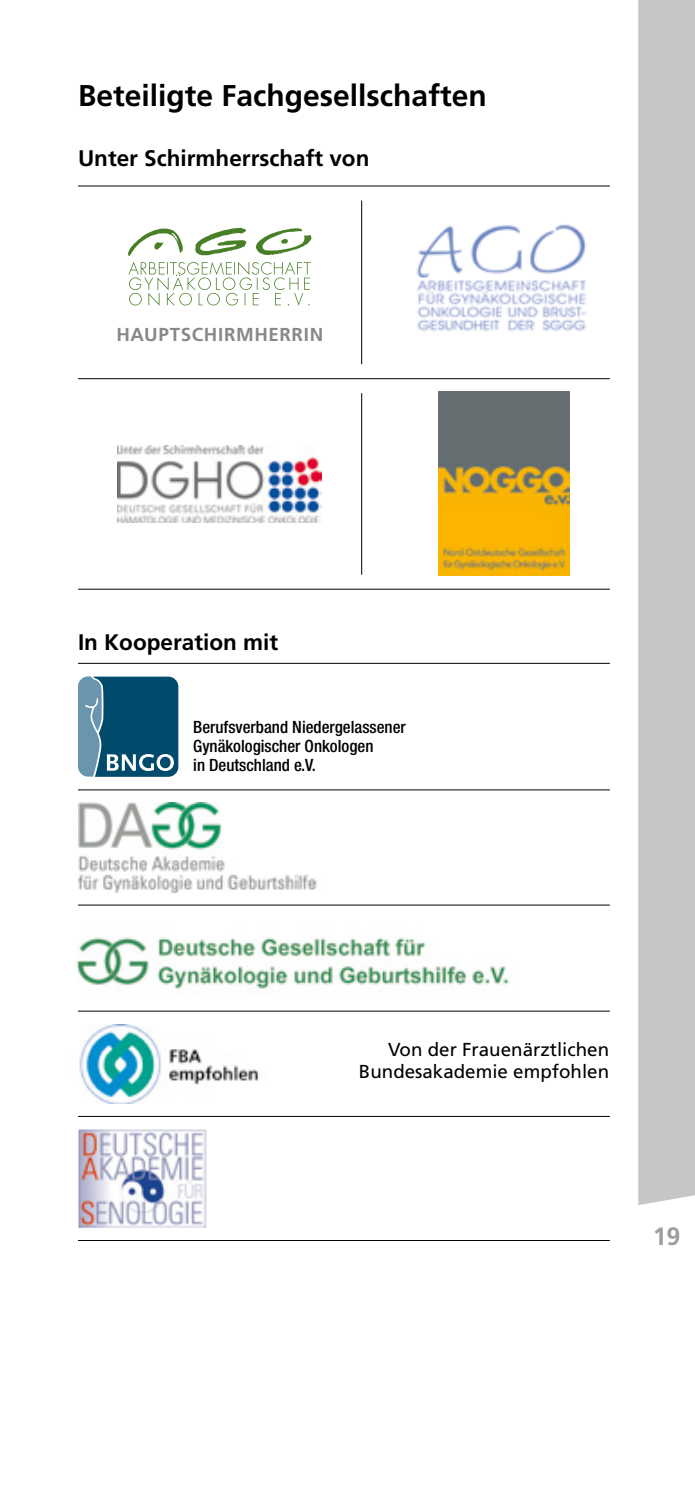
<style>
.page{position:relative;width:695px;height:1489px;background:#fff}
.page>*{position:absolute;margin:0;border:0;box-sizing:border-box;transform-origin:0 0}
.t1{font:700 30px "Frutiger LT";color:#000}
.t2{font:700 25px "Frutiger LT";color:#9d9e9e}
.t3{font:700 22.5px "Frutiger LT";color:#000}
.t4{font:18.75px/22.5px "Frutiger LT";color:#000;text-align:right}
.t5{font:700 18.75px "Frutiger LT";letter-spacing:.035em;color:#878988}
.t6{font:500 condensed 17px/19px "Helvetica Neue LT";color:#000}
</style>
<div class="page">
<svg style="left:638px;top:0;width:56px;height:1205px;background:#c7c9c9"></svg>
<img style="left:78px;top:803px;width:239px;height:89px">
<hr style="left:78px;top:904px;width:531px;height:1px;background:#000">
<hr style="left:78px;top:1010px;width:531px;height:1px;background:#000">
<img style="left:79px;top:1024px;width:180px;height:79px">
<hr style="left:78px;top:1239px;width:531px;height:1px;background:#000">
<hr style="left:78px;top:1115px;width:531px;height:1px;background:#000">
<hr style="left:78px;top:663px;width:531px;height:1px;background:#000">
<hr style="left:78px;top:789px;width:531px;height:1px;background:#000">
<svg style="left:78px;top:676px;width:100px;height:100px;background:#2c6985"></svg>
<img style="left:78px;top:1129px;width:128px;height:98px">
<hr style="left:78px;top:185px;width:531px;height:1px;background:#000">
<hr style="left:361px;top:200px;width:1px;height:164px;background:#000">
<hr style="left:78px;top:378px;width:531px;height:1px;background:#000">
<hr style="left:78px;top:588px;width:531px;height:1px;background:#000">
<svg style="left:128px;top:228px;width:55px;height:28px"></svg>
<svg style="left:195px;top:228px;width:52px;height:27px"></svg>
<svg style="left:256px;top:228px;width:55px;height:27px"></svg>
<svg style="left:128px;top:262px;width:183px;height:44px"></svg>
<img style="left:416px;top:224px;width:171px;height:108px">
<img style="left:117px;top:445px;width:205px;height:77px">
<img style="left:438px;top:392px;width:131px;height:184px">
<hr style="left:361px;top:393px;width:1px;height:181px;background:#000">
<img style="left:76px;top:937px;width:433px;height:54px">
<h1 class="t1" style="left:78px;top:77px;width:410px">Beteiligte Fachgesellschaften</h1>
<h3 class="t3" style="left:78px;top:145px;width:293px">Unter Schirmherrschaft von</h3>
<p class="t5" style="left:116px;top:323px;width:208px">HAUPTSCHIRMHERRIN</p>
<h3 class="t3" style="left:78px;top:628px;width:202px">In Kooperation mit</h3>
<p class="t6" style="left:193px;top:717px;width:214px">Berufsverband Niedergelassener<br>Gynäkologischer Onkologen<br>in Deutschland e.V.</p>
<p class="t4" style="left:359px;top:1038px;width:252px">Von der Frauenärztlichen<br>Bundesakademie empfohlen</p>
<h2 class="t2" style="left:652px;top:1221px;width:29px">19</h2>
</div>
